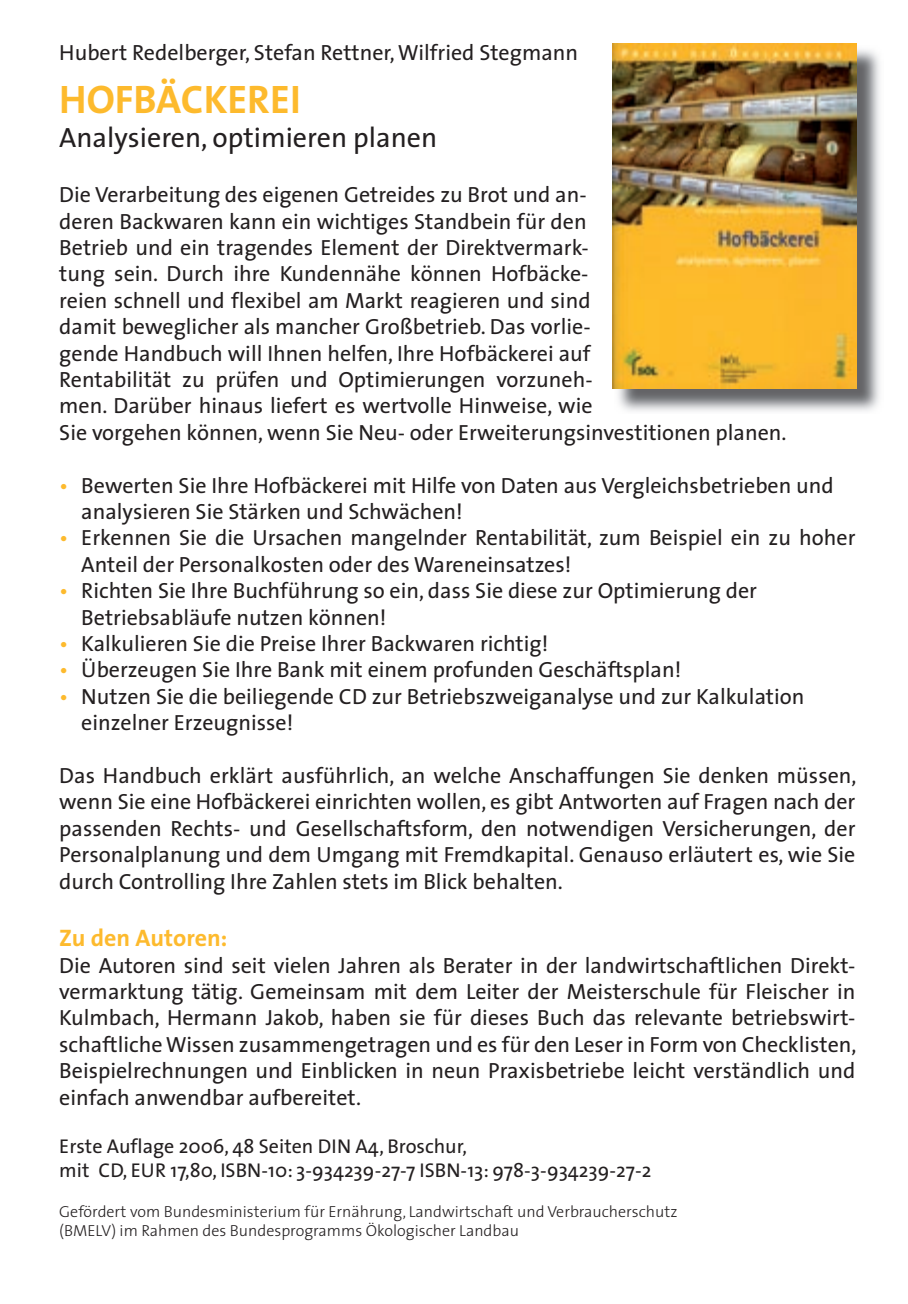
<style>
.page{position:relative;width:908px;height:1304px;background:#fff}
.page>*{position:absolute;margin:0;border:0;box-sizing:border-box;transform-origin:0 0}
.t1{font:700 40px "The Sans";color:#fdba2d}
.t2{font:28px "The Sans";color:#231f20}
.t3{font:700 24px "The Sans";color:#fdba2d}
.t4{font:22px/26.4px "The Sans";color:#231f20}
.t5{font:20px/24px "The Sans";color:#231f20}
.t6{font:300 16px/19.2px "The Sans";color:#231f20}
.s1{color:#fdba2d}
</style>
<div class="page">
<img style="left:614px;top:46px;width:266px;height:365px">
<img style="left:612px;top:44px;width:244px;height:344px">
<p class="t4" style="left:59px;top:38px;width:520px">Hubert Redelberger, Stefan Rettner, Wilfried Stegmann</p>
<h1 class="t1" style="left:59px;top:66px;width:243px">HOFBÄCKEREI</h1>
<p class="t2" style="left:59px;top:114px;width:379px">Analysieren, optimieren planen</p>
<p class="t4" style="left:59px;top:181px;width:728px">Die Verarbeitung des eigenen Getreides zu Brot und an-<br>deren Backwaren kann ein wichtiges Standbein für den<br>Betrieb und ein tragendes Element der Direktvermark-<br>tung sein. Durch ihre Kundennähe können Hofbäcke-<br>reien schnell und flexibel am Markt reagieren und sind<br>damit beweglicher als mancher Großbetrieb. Das vorlie-<br>gende Handbuch will Ihnen helfen, Ihre Hofbäckerei auf<br>Rentabilität zu prüfen und Optimierungen vorzuneh-<br>men. Darüber hinaus liefert es wertvolle Hinweise, wie<br>Sie vorgehen können, wenn Sie Neu- oder Erweiterungsinvestitionen planen.</p>
<p class="t4" style="left:81px;top:471px;width:753px;text-indent:-22px"><span class="s1">•</span> Bewerten Sie Ihre Hofbäckerei mit Hilfe von Daten aus Vergleichsbetrieben und analysieren Sie Stärken und Schwächen!</p>
<p class="t4" style="left:81px;top:524px;width:775px;text-indent:-22px"><span class="s1">•</span> Erkennen Sie die Ursachen mangelnder Rentabilität, zum Beispiel ein zu hoher<br>Anteil der Personalkosten oder des Wareneinsatzes!</p>
<p class="t4" style="left:81px;top:577px;width:677px;text-indent:-22px"><span class="s1">•</span> Richten Sie Ihre Buchführung so ein, dass Sie diese zur Optimierung der<br>Betriebsabläufe nutzen können!</p>
<p class="t4" style="left:59px;top:630px;width:490px"><span class="s1">•</span> Kalkulieren Sie die Preise Ihrer Backwaren richtig!</p>
<p class="t4" style="left:59px;top:656px;width:623px"><span class="s1">•</span> Überzeugen Sie Ihre Bank mit einem profunden Geschäftsplan!</p>
<p class="t4" style="left:81px;top:682px;width:724px;text-indent:-22px"><span class="s1">•</span> Nutzen Sie die beiliegende CD zur Betriebszweiganalyse und zur Kalkulation einzelner Erzeugnisse!</p>
<p class="t4" style="left:59px;top:762px;width:798px;text-align:justify">Das Handbuch erklärt ausführlich, an welche Anschaffungen Sie denken müssen, wenn Sie eine Hofbäckerei einrichten wollen, es gibt Antworten auf Fragen nach der passenden Rechts- und Gesellschaftsform, den notwendigen Versicherungen, der Personalplanung und dem Umgang mit Fremdkapital. Genauso erläutert es, wie Sie durch Controlling Ihre Zahlen stets im Blick behalten.</p>
<p class="t3" style="left:59px;top:918px;width:169px">Zu den Autoren:</p>
<p class="t4" style="left:59px;top:951px;width:798px;text-align:justify">Die Autoren sind seit vielen Jahren als Berater in der landwirtschaftlichen Direkt&shy;vermarktung tätig. Gemeinsam mit dem Leiter der Meisterschule für Fleischer in Kulmbach, Hermann Jakob, haben sie für dieses Buch das relevante betriebswirt&shy;schaftliche Wissen zusammengetragen und es für den Leser in Form von Checklisten, Beispielrechnungen und Einblicken in neun Praxisbetriebe leicht verständlich und einfach anwendbar aufbereitet.</p>
<p class="t5" style="left:59px;top:1133px;width:593px">Erste Auflage 2006, 48 Seiten DIN A4, Broschur,<br>mit CD, EUR 17,80, ISBN-10: 3-934239-27-7 ISBN-13: 978-3-934239-27-2</p>
<p class="t6" style="left:59px;top:1201px;width:619px">Gefördert vom Bundesministerium für Ernährung, Landwirtschaft und Verbraucherschutz (BMELV) im Rahmen des Bundesprogramms Ökologischer Landbau</p>
</div>
